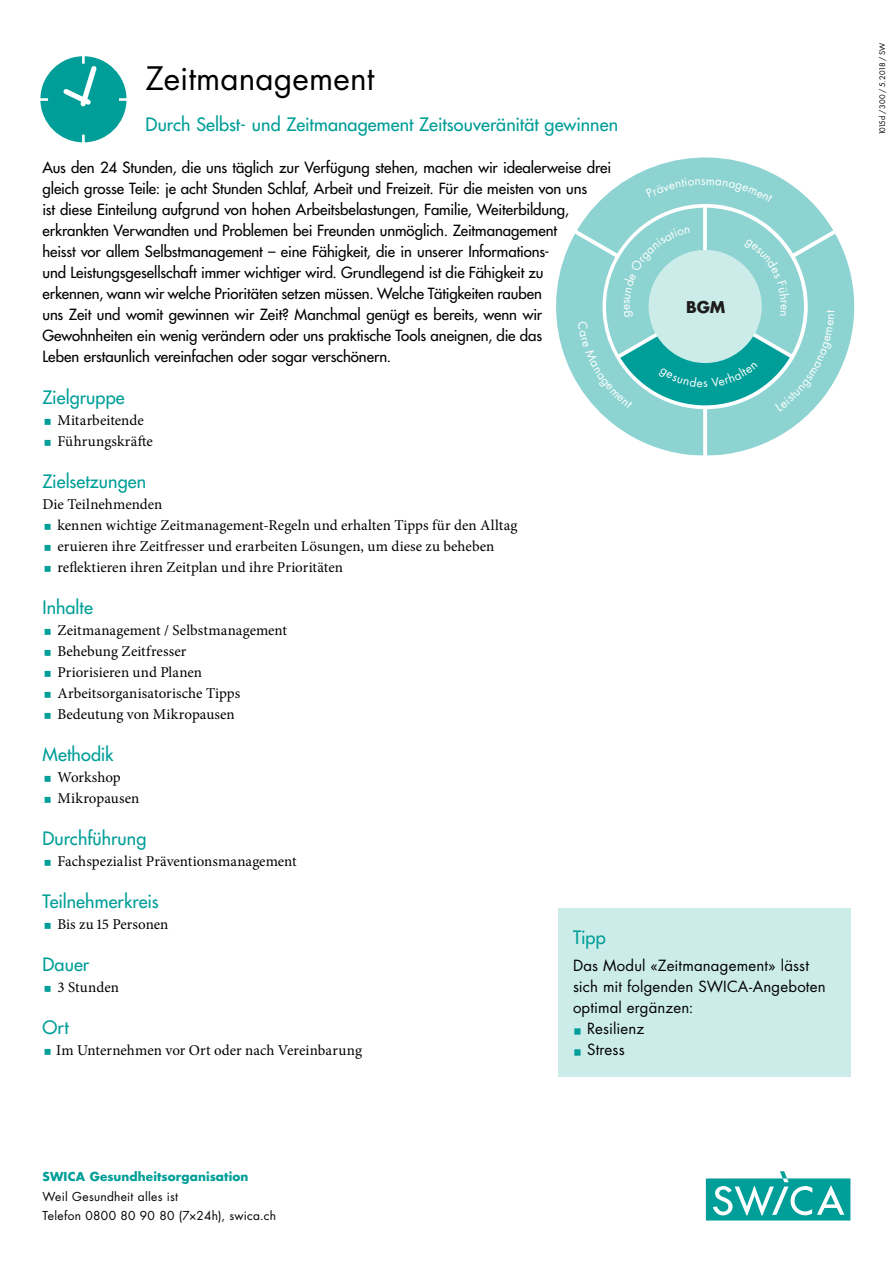
<style>
.page{position:relative;width:893px;height:1263px;background:#fff}
.page>*{position:absolute;margin:0;border:0;box-sizing:border-box;transform-origin:0 0}
.t1{font:31.5px "Futura Std";letter-spacing:.005em;color:#000}
.t2{font:500 18px "Futura Std";letter-spacing:.005em;color:#009e98}
.t3{font:700 15.75px "Futura Std";color:#1d1d1b}
.t4{font:500 15px/21px "Futura Std";letter-spacing:-.005em;color:#000}
.t5{font:15px/21px "Minion Pro";color:#000}
.t6{font:15px/21px "Futura Std";letter-spacing:.01em;color:#000}
.t7{font:12px/19.8px "Futura Std";letter-spacing:.02em;color:#000}
.t8{font:700 12px "Futura Std";letter-spacing:.01em;color:#009e98}
.t9{font:7.5px "Futura Std";letter-spacing:-.01em;color:#000}
.s1{font-family:"Minion Pro";font-size:21.75px;color:#009e98}
</style>
<div class="page">
<svg style="left:706px;top:1171px;width:144px;height:49px"></svg>
<svg style="left:40px;top:56px;width:86px;height:86px"></svg>
<div style="left:558px;top:908px;width:292px;height:168px;background:#ccecea"></div>
<svg style="left:556px;top:157px;width:299px;height:299px"></svg>
<h1 class="t1" style="left:146px;top:58px;width:230px">Zeitmanagement</h1>
<p class="t2" style="left:146px;top:113px;width:474px">Durch Selbst- und Zeitmanagement Zeitsouveränität gewinnen</p>
<p class="t4" style="left:43px;top:157px;width:570px">Aus den 24 Stunden, die uns täglich zur Verfügung stehen, machen wir idealerweise drei gleich grosse Teile: je acht Stunden Schlaf, Arbeit und Freizeit. Für die meisten von uns<br>ist diese Einteilung aufgrund von hohen Arbeitsbelastungen, Familie, Weiterbildung, erkrankten Verwandten und Problemen bei Freunden unmöglich. Zeitmanagement<br>heisst vor allem Selbstmanagement – eine Fähigkeit, die in unserer Informations-<br>und Leistungsgesellschaft immer wichtiger wird. Grundlegend ist die Fähigkeit zu<br>erkennen, wann wir welche Prioritäten setzen müssen. Welche Tätigkeiten rauben<br>uns Zeit und womit gewinnen wir Zeit? Manchmal genügt es bereits, wenn wir Gewohnheiten ein wenig verändern oder uns praktische Tools aneignen, die das<br>Leben erstaunlich vereinfachen oder sogar verschönern.</p>
<p class="t2" style="left:43px;top:386px;width:84px">Zielgruppe</p>
<p class="t5" style="left:57px;top:410px;width:97px">Mitarbeitende<br>Führungskräfte</p>
<p class="t2" style="left:43px;top:470px;width:105px">Zielsetzungen</p>
<p class="t5" style="left:57px;top:494px;width:462px;text-indent:-15px">Die Teilnehmenden<br>kennen wichtige Zeitmanagement-Regeln und erhalten Tipps für den Alltag eruieren ihre Zeitfresser und erarbeiten Lösungen, um diese zu beheben reflektieren ihren Zeitplan und ihre Prioritäten</p>
<p class="t2" style="left:43px;top:596px;width:52px">Inhalte</p>
<p class="t5" style="left:57px;top:620px;width:231px">Zeitmanagement / Selbstmanagement<br>Behebung Zeitfresser<br>Priorisieren und Planen<br>Arbeitsorganisatorische Tipps<br>Bedeutung von Mikropausen</p>
<p class="t2" style="left:43px;top:743px;width:72px">Methodik</p>
<p class="t5" style="left:57px;top:767px;width:83px">Workshop<br>Mikropausen</p>
<p class="t2" style="left:43px;top:827px;width:105px">Durchführung</p>
<p class="t5" style="left:57px;top:851px;width:241px">Fachspezialist Präventionsmanagement</p>
<p class="t2" style="left:43px;top:890px;width:118px">Teilnehmerkreis</p>
<p class="t5" style="left:57px;top:914px;width:113px">Bis zu 15 Personen</p>
<p class="t2" style="left:43px;top:953px;width:48px">Dauer</p>
<p class="t5" style="left:57px;top:977px;width:63px">3 Stunden</p>
<p class="t2" style="left:43px;top:1016px;width:28px">Ort</p>
<p class="t5" style="left:56px;top:1040px;width:308px">Im Unternehmen vor Ort oder nach Vereinbarung</p>
<p class="t3" style="left:686px;top:297px;width:41px">BGM</p>
<p class="t2" style="left:573px;top:926px;width:34px">Tipp</p>
<p class="t6" style="left:573px;top:955px;width:254px">Das Modul «Zeitmanagement» lässt sich mit folgenden SWICA-Angeboten optimal ergänzen:</p>
<p class="t6" style="left:573px;top:1018px;width:73px"><span class="s1">■</span> Resilienz</p>
<p class="t6" style="left:573px;top:1039px;width:53px"><span class="s1">■</span> Stress</p>
<p class="t8" style="left:43px;top:1168px;width:207px">SWICA Gesundheitsorganisation</p>
<p class="t7" style="left:43px;top:1186px;width:235px">Weil Gesundheit alles ist<br>Telefon 0800 80 90 80 (7×24h), swica.ch</p>
<p class="t9" style="left:878px;top:135px;width:94px;rotate:-90deg">1015d / 300 / 5.2018 / SW</p>
</div>
